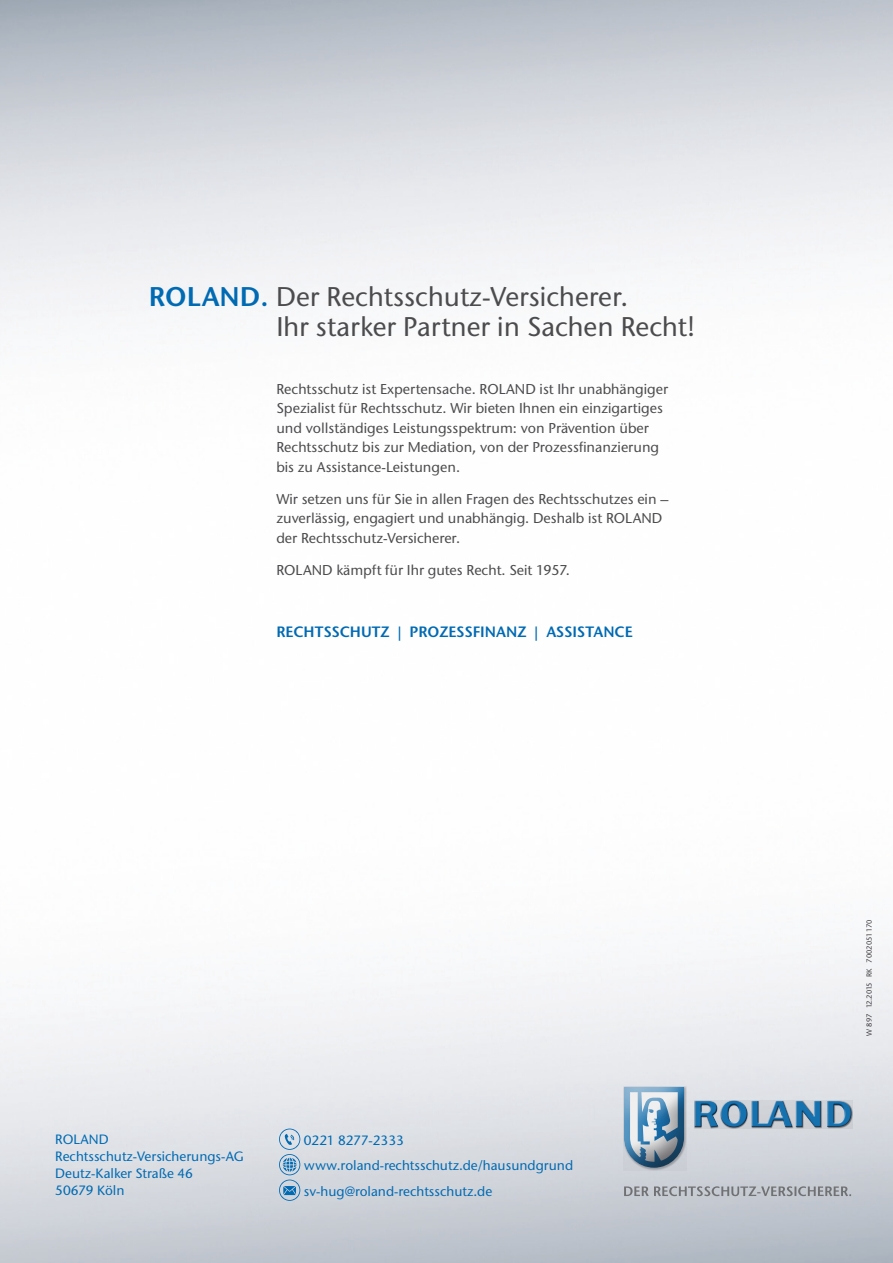
<style>
.page{position:relative;width:893px;height:1263px;background:#fff}
.page>*{position:absolute;margin:0;border:0;box-sizing:border-box;transform-origin:0 0}
.t1{font:500 27px/30px "Stone Sans ITC Std";color:#4c4c4e}
.t2{font:600 15px "Stone Sans ITC Std";color:#006ab3}
.t3{font:500 14.25px/19.5px "Stone Sans ITC Std";color:#4c4c4e}
.t4{font:500 13.5px/17px "Stone Sans ITC Std";color:#006ab3}
.t5{font:7.5px "Stone Sans";color:#1a171c}
.s1{font-weight:600;color:#006ab3}
</style>
<div class="page">
<svg style="left:279px;top:1128px;width:21px;height:73px;background:#a1bed5"></svg>
<svg style="left:694px;top:1100px;width:158px;height:28px;background:#7199b6"></svg>
<svg style="left:685px;top:1086px;width:2px;height:84px"></svg>
<svg style="left:623px;top:1168px;width:62px;height:6px"></svg>
<svg style="left:623px;top:1086px;width:62px;height:82px;background:#8aa5ba"></svg>
<svg style="left:624px;top:1186px;width:227px;height:10px;background:#a4a8ad"></svg>
<h1 class="t1" style="left:276px;top:281px;width:420px;text-indent:-128px"><span class="s1">ROLAND.</span> Der Rechtsschutz-Versicherer.<br>Ihr starker Partner in Sachen Recht!</h1>
<p class="t3" style="left:276px;top:379px;width:393px">Rechtsschutz ist Expertensache. ROLAND ist Ihr unabhängiger Spezialist für Rechtsschutz. Wir bieten Ihnen ein einzigartiges und vollständiges Leistungsspektrum: von Prävention über Rechtsschutz bis zur Mediation, von der Prozessfinanzierung bis zu Assistance-Leistungen.</p>
<p class="t3" style="left:276px;top:489px;width:393px">Wir setzen uns für Sie in allen Fragen des Rechtsschutzes ein – zuverlässig, engagiert und unabhängig. Deshalb ist ROLAND der Rechtsschutz-Versicherer.</p>
<p class="t3" style="left:276px;top:560px;width:295px">ROLAND kämpft für Ihr gutes Recht. Seit 1957.</p>
<p class="t2" style="left:276px;top:622px;width:358px">RECHTSSCHUTZ | PROZESSFINANZ | ASSISTANCE</p>
<p class="t4" style="left:55px;top:1131px;width:190px">ROLAND<br>Rechtsschutz-Versicherungs-AG<br>Deutz-Kalker Straße 46<br>50679 Köln</p>
<p class="t4" style="left:304px;top:1127px;width:271px;line-height:25.5px">0221 8277-2333 www.roland-rechtsschutz.de/hausundgrund sv-hug@roland-rechtsschutz.de</p>
<p class="t5" style="left:864px;top:1036px;width:118px;rotate:-90deg">W 897 12.2015 RK 7002051170</p>
</div>
